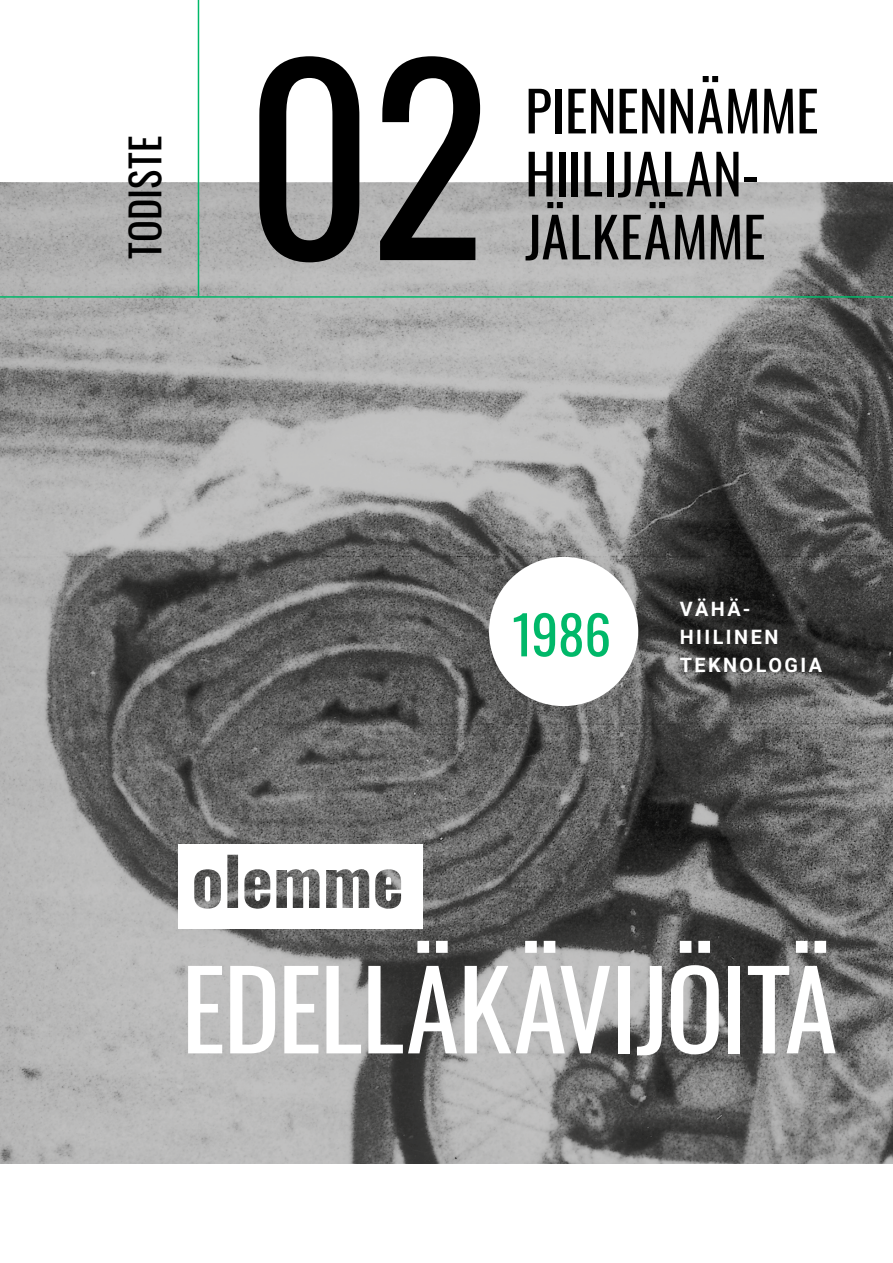
<style>
.page{position:relative;width:893px;height:1263px;background:#fff}
.page>*{position:absolute;margin:0;border:0;box-sizing:border-box;transform-origin:0 0}
.t1{font:249.45px "Oswald";color:#000}
.t2{font:108px "Oswald";letter-spacing:-.015em;color:#fff}
.t3{font:55.05px/63px "Oswald";letter-spacing:.005em;color:#000}
.t4{font:53.25px "Oswald";color:#00b869}
.t5{font:40.5px "Oswald";letter-spacing:.005em;color:#000}
.t6{font:700 19.8px/28px "Roboto";letter-spacing:.125em;color:#fff}
</style>
<div class="page">
<img style="left:0;top:183px;width:893px;height:980px">
<div style="left:489px;top:557px;width:149px;height:149px;background:#fff;border-radius:50%"></div>
<hr style="left:0;top:296px;width:893px;height:2px;background:#00b869">
<hr style="left:198px;top:0;width:1px;height:298px;background:#00b869">
<div style="left:178px;top:844px;width:244px;height:84px;background:#fff"></div>
<img style="left:194px;top:855px;width:207px;height:54px">
<p class="t5" style="left:109px;top:259px;width:125px;rotate:-90deg">TODISTE</p>
<h1 class="t1" style="left:245px;top:-63px;width:246px">02</h1>
<p class="t3" style="left:525px;top:74px;width:295px">PIENENNÄMME<br>HIILIJALAN-</p>
<p class="t3" style="left:525px;top:200px;width:242px">JÄLKEÄMME</p>
<p class="t4" style="left:512px;top:587px;width:100px">1986</p>
<p class="t6" style="left:680px;top:594px;width:144px">VÄHÄ-<br>HIILINEN<br>TEKNOLOGIA</p>
<h2 class="t2" style="left:181px;top:913px;width:658px">EDELLÄKÄVIJÖITÄ</h2>
</div>
